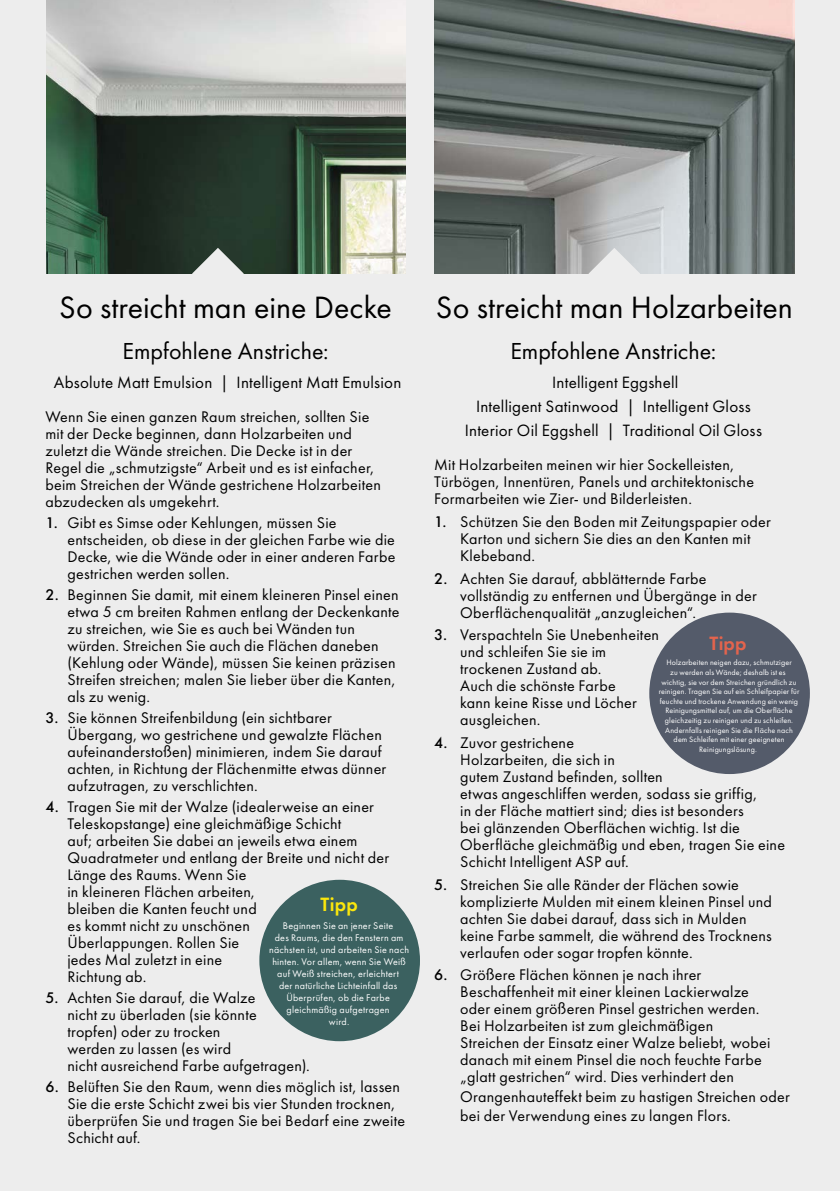
<style>
.page{position:relative;width:840px;height:1191px;background:#fff}
.page>*{position:absolute;margin:0;border:0;box-sizing:border-box;transform-origin:0 0}
.t1{font:32px "Futura PT";color:#000}
.t2{font:24px "Futura PT";color:#000}
.t3{font:600 20px "Futura PT";color:#fce70c}
.t4{font:600 20px "Futura PT";color:#e4644d}
.t5{font:17px/24px "Futura PT";letter-spacing:.015em;color:#000;text-align:center}
.t6{font:16px/17px "Futura PT";letter-spacing:.015em;color:#000}
.t7{font:10px/12px "Futura PT";letter-spacing:.025em;color:#fff;text-align:center}
.t8{font:8px/9.6px "Futura PT";letter-spacing:.015em;color:#fff;text-align:center}
.s1{font-weight:500}
</style>
<div class="page">
<div style="left:0;top:0;width:839px;height:1191px;background:#ededed"></div>
<img style="left:434px;top:0;width:360px;height:273px">
<img style="left:47px;top:0;width:358px;height:273px">
<svg style="left:192px;top:248px;width:52px;height:26px"></svg>
<svg style="left:588px;top:248px;width:52px;height:26px"></svg>
<div style="left:259px;top:879px;width:161px;height:162px;background:#3b6160;border-radius:50%"></div>
<div style="left:649px;top:612px;width:160px;height:162px;background:#545b6a;border-radius:50%"></div>
<h1 class="t1" style="left:59px;top:288px;width:334px">So streicht man eine Decke</h1>
<h1 class="t1" style="left:435px;top:288px;width:358px">So streicht man Holzarbeiten</h1>
<h2 class="t2" style="left:122px;top:336px;width:207px">Empfohlene Anstriche:</h2>
<p class="t5" style="left:54px;top:370px;width:349px">Absolute Matt Emulsion | Intelligent Matt Emulsion</p>
<p class="t6" style="left:45px;top:408px;width:337px">Wenn Sie einen ganzen Raum streichen, sollten Sie mit der Decke beginnen, dann Holzarbeiten und zuletzt die Wände streichen. Die Decke ist in der Regel die „schmutzigste“ Arbeit und es ist einfacher, beim Streichen der Wände gestrichene Holzarbeiten abzudecken als umgekehrt.</p>
<p class="t6" style="left:67px;top:514px;width:329px;text-indent:-22px"><span class="s1">1.</span> Gibt es Simse oder Kehlungen, müssen Sie entscheiden, ob diese in der gleichen Farbe wie die Decke, wie die Wände oder in einer anderen Farbe gestrichen werden sollen.</p>
<p class="t6" style="left:67px;top:586px;width:333px;text-indent:-22px"><span class="s1">2.</span> Beginnen Sie damit, mit einem kleineren Pinsel einen etwa 5 cm breiten Rahmen entlang der Deckenkante zu streichen, wie Sie es auch bei Wänden tun würden. Streichen Sie auch die Flächen daneben (Kehlung oder Wände), müssen Sie keinen präzisen Streifen streichen; malen Sie lieber über die Kanten, als zu wenig.</p>
<p class="t6" style="left:67px;top:709px;width:320px;text-indent:-22px"><span class="s1">3.</span> Sie können Streifenbildung (ein sichtbarer Übergang, wo gestrichene und gewalzte Flächen aufeinanderstoßen) minimieren, indem Sie darauf achten, in Richtung der Flächenmitte etwas dünner aufzutragen, zu verschlichten.</p>
<p class="t6" style="left:67px;top:798px;width:323px;text-indent:-22px"><span class="s1">4.</span> Tragen Sie mit der Walze (idealerweise an einer Teleskopstange) eine gleichmäßige Schicht<br>auf; arbeiten Sie dabei an jeweils etwa einem Quadratmeter und entlang der Breite und nicht der Länge des Raums. Wenn Sie<br>in kleineren Flächen arbeiten,<br>bleiben die Kanten feucht und<br>es kommt nicht zu unschönen<br>Überlappungen. Rollen Sie<br>jedes Mal zuletzt in eine<br>Richtung ab.</p>
<p class="t6" style="left:67px;top:989px;width:244px;text-indent:-22px"><span class="s1">5.</span> Achten Sie darauf, die Walze<br>nicht zu überladen (sie könnte tropfen) oder zu trocken<br>werden zu lassen (es wird<br>nicht ausreichend Farbe aufgetragen).</p>
<p class="t6" style="left:67px;top:1078px;width:339px;text-indent:-22px"><span class="s1">6.</span> Belüften Sie den Raum, wenn dies möglich ist, lassen Sie die erste Schicht zwei bis vier Stunden trocknen, überprüfen Sie und tragen Sie bei Bedarf eine zweite Schicht auf.</p>
<p class="t3" style="left:320px;top:892px;width:39px">Tipp</p>
<p class="t7" style="left:269px;top:919px;width:141px">Beginnen Sie an jener Seite<br>des Raums, die den Fenstern am nächsten ist, und arbeiten Sie nach hinten. Vor allem, wenn Sie Weiß auf Weiß streichen, erleichtert<br>der natürliche Lichteinfall das<br>Überprüfen, ob die Farbe gleichmäßig aufgetragen<br>wird.</p>
<h2 class="t2" style="left:510px;top:336px;width:207px">Empfohlene Anstriche:</h2>
<p class="t5" style="left:464px;top:370px;width:298px">Intelligent Eggshell<br>Intelligent Satinwood | Intelligent Gloss<br>Interior Oil Eggshell | Traditional Oil Gloss</p>
<p class="t6" style="left:434px;top:456px;width:321px">Mit Holzarbeiten meinen wir hier Sockelleisten,<br>Türbögen, Innentüren, Panels und architektonische<br>Formarbeiten wie Zier- und Bilderleisten.</p>
<p class="t6" style="left:460px;top:513px;width:312px;text-indent:-26px"><span class="s1">1.</span> Schützen Sie den Boden mit Zeitungspapier oder<br>Karton und sichern Sie dies an den Kanten mit<br>Klebeband.</p>
<p class="t6" style="left:460px;top:570px;width:298px;text-indent:-26px"><span class="s1">2.</span> Achten Sie darauf, abblätternde Farbe vollständig zu entfernen und Übergänge in der<br>Oberflächenqualität „anzugleichen“.</p>
<p class="t6" style="left:460px;top:626px;width:200px;text-indent:-26px"><span class="s1">3.</span> Verspachteln Sie Unebenheiten und schleifen Sie sie im trockenen Zustand ab.<br>Auch die schönste Farbe<br>kann keine Risse und Löcher ausgleichen.</p>
<p class="t6" style="left:460px;top:734px;width:326px;text-indent:-26px"><span class="s1">4.</span> Zuvor gestrichene<br>Holzarbeiten, die sich in<br>gutem Zustand befinden, sollten<br>etwas angeschliffen werden, sodass sie griffig,<br>in der Fläche mattiert sind; dies ist besonders<br>bei glänzenden Oberflächen wichtig. Ist die Oberfläche gleichmäßig und eben, tragen Sie eine Schicht Intelligent ASP auf.</p>
<p class="t6" style="left:460px;top:875px;width:313px;text-indent:-26px"><span class="s1">5.</span> Streichen Sie alle Ränder der Flächen sowie komplizierte Mulden mit einem kleinen Pinsel und achten Sie dabei darauf, dass sich in Mulden keine Farbe sammelt, die während des Trocknens verlaufen oder sogar tropfen könnte.</p>
<p class="t6" style="left:460px;top:966px;width:311px;text-indent:-26px"><span class="s1">6.</span> Größere Flächen können je nach ihrer Beschaffenheit mit einer kleinen Lackierwalze oder einem größeren Pinsel gestrichen werden.<br>Bei Holzarbeiten ist zum gleichmäßigen Streichen der Einsatz einer Walze beliebt, wobei danach mit einem Pinsel die noch feuchte Farbe „glatt gestrichen“ wird. Dies verhindert den</p>
<p class="t6" style="left:460px;top:1086px;width:331px;line-height:19.2px">Orangenhauteffekt beim zu hastigen Streichen oder bei der Verwendung eines zu langen Flors.</p>
<p class="t4" style="left:709px;top:631px;width:39px">Tipp</p>
<p class="t8" style="left:658px;top:658px;width:142px">Holzarbeiten neigen dazu, schmutziger<br>zu werden als Wände; deshalb ist es wichtig, sie vor dem Streichen gründlich zu reinigen. Tragen Sie auf ein Schleifpapier für feuchte und trockene Anwendung ein wenig Reinigungsmittel auf, um die Oberfläche gleichzeitig zu reinigen und zu schleifen.<br>Andernfalls reinigen Sie die Fläche nach dem Schleifen mit einer geeigneten Reinigungslösung.</p>
</div>
